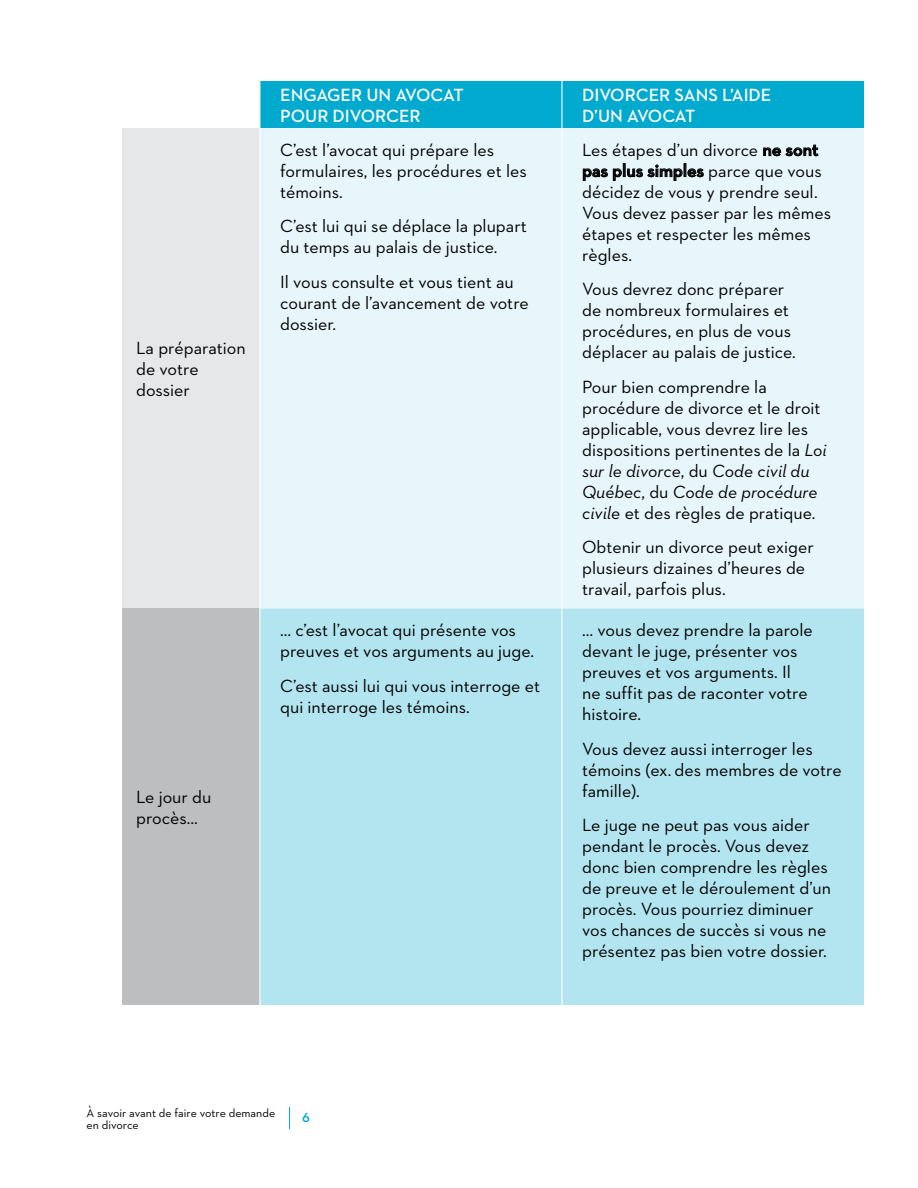
<style>
.page{position:relative;width:918px;height:1188px;background:#fff}
.page>*{position:absolute;margin:0;border:0;box-sizing:border-box;transform-origin:0 0}
.t1{font:18px/21px "Neutraface 2 Text";color:#000}
.t2{font:600 18px/21px "Neutraface 2 Text";color:#fff}
.t3{font:600 15px "Neutraface 2 Text";color:#00a9ce}
.t4{font:12px/12.6px "Neutraface 2 Text";color:#000}
.s1{font-weight:600}
.s2{font-style:italic}
</style>
<div class="page">
<svg style="left:289px;top:1107px;width:1px;height:22px"></svg>
<div style="left:260px;top:81px;width:604px;height:47px;background:#00a9ce"></div>
<div style="left:123px;top:128px;width:137px;height:481px;background:#e6e7e8"></div>
<div style="left:260px;top:128px;width:604px;height:481px;background:#e6f6fa"></div>
<div style="left:123px;top:609px;width:137px;height:396px;background:#bcbec0"></div>
<div style="left:260px;top:609px;width:604px;height:396px;background:#b3e5f0"></div>
<hr style="left:561px;top:81px;width:1px;height:47px;background:#fff">
<hr style="left:259px;top:128px;width:1px;height:481px;background:#fff">
<hr style="left:561px;top:128px;width:1px;height:481px;background:#fff">
<hr style="left:259px;top:609px;width:1px;height:396px;background:#fff">
<hr style="left:561px;top:609px;width:1px;height:396px;background:#fff">
<p class="t1" style="left:136px;top:337px;width:111px">La préparation de votre dossier</p>
<p class="t1" style="left:136px;top:787px;width:77px">Le jour du procès…</p>
<p class="t2" style="left:280px;top:84px;width:185px">ENGAGER UN AVOCAT<br>POUR DIVORCER</p>
<p class="t2" style="left:582px;top:84px;width:191px">DIVORCER SANS L’AIDE<br>D’UN AVOCAT</p>
<p class="t1" style="left:280px;top:139px;width:248px">C’est l’avocat qui prépare les formulaires, les procédures et les témoins.</p>
<p class="t1" style="left:280px;top:215px;width:248px">C’est lui qui se déplace la plupart du temps au palais de justice.</p>
<p class="t1" style="left:280px;top:271px;width:250px">Il vous consulte et vous tient au courant de l’avancement de votre dossier.</p>
<p class="t1" style="left:280px;top:619px;width:256px">… c’est l’avocat qui présente vos preuves et vos arguments au juge.</p>
<p class="t1" style="left:280px;top:675px;width:261px">C’est aussi lui qui vous interroge et qui interroge les témoins.</p>
<p class="t1" style="left:582px;top:139px;width:250px">Les étapes d’un divorce <span class="s1">ne sont pas plus simples</span> parce que vous décidez de vous y prendre seul.<br>Vous devez passer par les mêmes étapes et respecter les mêmes règles.</p>
<p class="t1" style="left:582px;top:278px;width:215px">Vous devrez donc préparer de nombreux formulaires et procédures, en plus de vous déplacer au palais de justice.</p>
<p class="t1" style="left:582px;top:376px;width:246px">Pour bien comprendre la procédure de divorce et le droit applicable, vous devrez lire les dispositions pertinentes de la <span class="s2">Loi sur le divorce</span>, du <span class="s2">Code civil du<br>Québec</span>, du <span class="s2">Code de procédure civile</span> et des règles de pratique.</p>
<p class="t1" style="left:582px;top:536px;width:233px">Obtenir un divorce peut exiger plusieurs dizaines d’heures de travail, parfois plus.</p>
<p class="t1" style="left:582px;top:619px;width:232px">… vous devez prendre la parole devant le juge, présenter vos preuves et vos arguments. Il ne suffit pas de raconter votre histoire.</p>
<p class="t1" style="left:582px;top:738px;width:261px">Vous devez aussi interroger les témoins (ex. des membres de votre famille).</p>
<p class="t1" style="left:582px;top:814px;width:250px">Le juge ne peut pas vous aider pendant le procès. Vous devez donc bien comprendre les règles de preuve et le déroulement d’un procès. Vous pourriez diminuer vos chances de succès si vous ne présentez pas bien votre dossier.</p>
<p class="t4" style="left:87px;top:1106px;width:190px">À savoir avant de faire votre demande en divorce</p>
<p class="t3" style="left:302px;top:1107px;width:9px">6</p>
</div>
